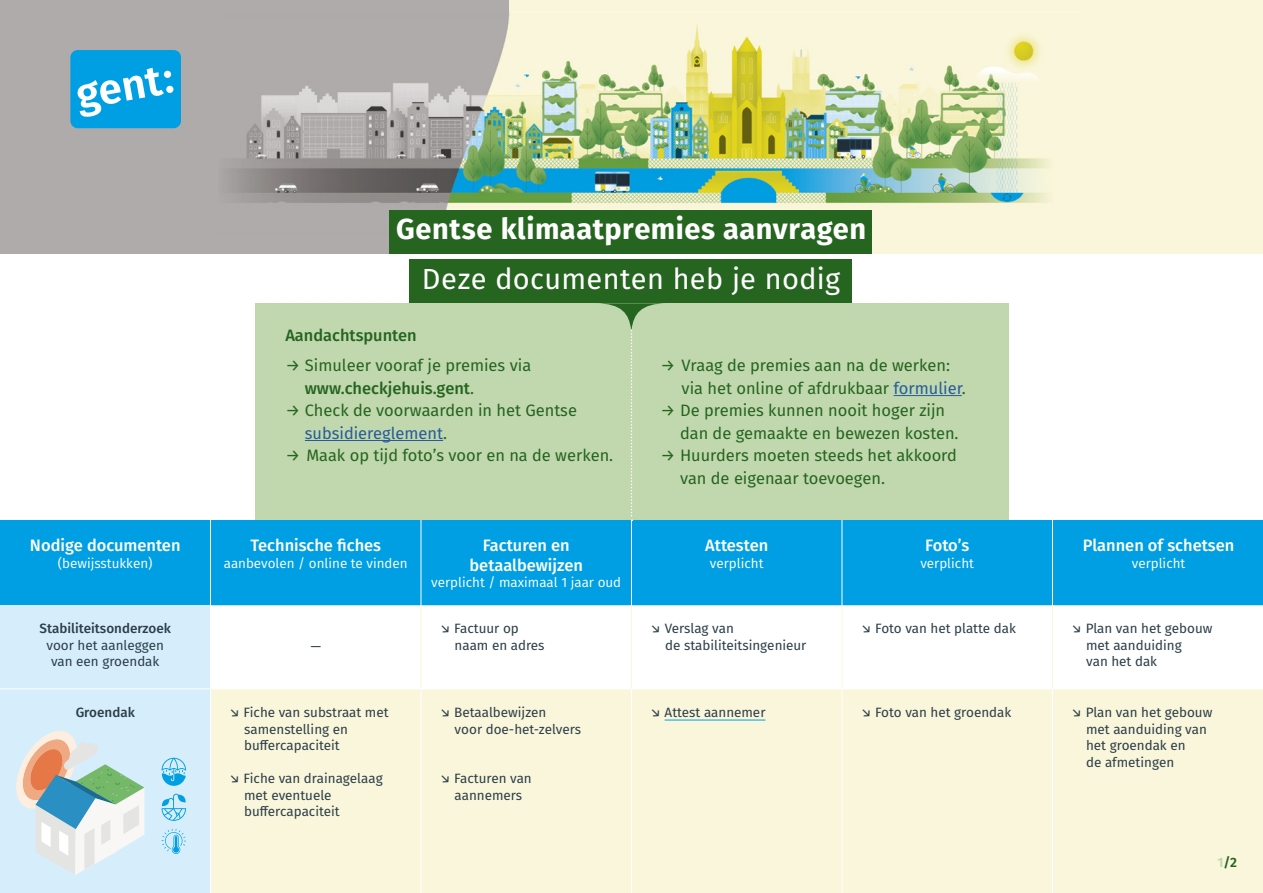
<style>
.page{position:relative;width:1263px;height:893px;background:#fff}
.page>*{position:absolute;margin:0;border:0;box-sizing:border-box;transform-origin:0 0}
.t1{font:700 29.1px "Fira Sans";letter-spacing:.02em;color:#fff}
.t2{font:29.1px "Fira Sans";letter-spacing:.01em;color:#fff}
.t3{font:16.5px/22.5px "Fira Sans";color:#256520}
.t4{font:500 16.5px/19.5px "Fira Sans";color:#fff;text-align:center}
.t5{font:500 16.5px "Fira Sans";color:#256520}
.t6{font:13.5px/16.5px "Fira Sans";color:#2c3f48}
.t7{font:13.5px "Fira Sans";color:#fff}
.t8{font:500 13.5px "Fira Sans";color:#2c3f48}
.t9{font:600 13.5px "Fira Sans";color:#256520}
.t10{font:600 13.5px "Source Sans Pro";color:#2c3f48}
.s1{font-weight:500}
.s2{color:#275b9b}
.s3{color:#c1d8ae}
</style>
<div class="page">
<div style="left:184px;top:0;width:1079px;height:254px;background:#faf6db"></div>
<img style="left:218px;top:12px;width:830px;height:224px">
<div style="left:143px;top:0;width:366px;height:13px;background:#afabaa"></div>
<div style="left:107px;top:235px;width:335px;height:18px;background:#afabaa"></div>
<div style="left:0;top:0;width:218px;height:253px;background:#afabaa"></div>
<div style="left:255px;top:303px;width:753px;height:217px;background:#c1d8ae"></div>
<hr style="left:305px;top:440px;width:138px;height:1px;background:#275b9b">
<hr style="left:893px;top:395px;width:69px;height:1px;background:#275b9b">
<div style="left:0;top:520px;width:631px;height:85px;background:#009fe3"></div>
<div style="left:632px;top:520px;width:631px;height:85px;background:#009fe3"></div>
<div style="left:0;top:605px;width:210px;height:84px;background:#d6eefc"></div>
<div style="left:0;top:689px;width:210px;height:204px;background:#d6eefc"></div>
<div style="left:211px;top:689px;width:1052px;height:204px;background:#faf6db"></div>
<hr style="left:842px;top:520px;width:1px;height:85px;background:#fff">
<hr style="left:1052px;top:520px;width:1px;height:85px;background:#fff">
<hr style="left:210px;top:520px;width:1px;height:85px;background:#fff">
<hr style="left:421px;top:520px;width:1px;height:85px;background:#fff">
<hr style="left:421px;top:605px;width:1px;height:83px;background:#faf6db">
<hr style="left:631px;top:605px;width:1px;height:83px;background:#faf6db">
<hr style="left:842px;top:605px;width:1px;height:83px;background:#faf6db">
<hr style="left:1052px;top:605px;width:1px;height:83px;background:#faf6db">
<hr style="left:0;top:688px;width:210px;height:1px;background:#fff">
<hr style="left:421px;top:689px;width:1px;height:204px;background:#fff">
<hr style="left:631px;top:689px;width:1px;height:204px;background:#fff">
<hr style="left:842px;top:689px;width:1px;height:204px;background:#fff">
<hr style="left:1052px;top:689px;width:1px;height:204px;background:#fff">
<svg style="left:16px;top:731px;width:128px;height:144px"></svg>
<hr style="left:665px;top:720px;width:100px;height:1px;background:#009fe3">
<svg style="left:595px;top:303px;width:72px;height:218px"></svg>
<div style="left:410px;top:259px;width:442px;height:44px;background:#256520"></div>
<div style="left:389px;top:210px;width:482px;height:44px;background:#256520"></div>
<svg style="left:162px;top:758px;width:24px;height:28px"></svg>
<svg style="left:162px;top:794px;width:24px;height:27px"></svg>
<svg style="left:162px;top:829px;width:24px;height:25px"></svg>
<div style="left:70px;top:50px;width:111px;height:78px;background:#009fe3;border-radius:7px"></div>
<svg style="left:77px;top:68px;width:87px;height:49px"></svg>
<div style="left:164px;top:70px;width:7px;height:8px;background:#fff;border-radius:3px"></div>
<svg style="left:166px;top:85px;width:8px;height:8px"></svg>
<h1 class="t1" style="left:396px;top:205px;width:471px">Gentse klimaatpremies aanvragen</h1>
<h1 class="t2" style="left:422px;top:257px;width:420px">Deze documenten heb je nodig</h1>
<p class="t4" style="left:30px;top:535px;width:152px">Nodige documenten</p>
<p class="t7" style="left:58px;top:553px;width:96px">(bewijsstukken)</p>
<p class="t5" style="left:285px;top:322px;width:133px">Aandachtspunten</p>
<p class="t3" style="left:305px;top:354px;width:228px;text-indent:-20px">→ Simuleer vooraf je premies via <span class="s1">www.checkjehuis.gent</span>.</p>
<p class="t3" style="left:305px;top:399px;width:274px;text-indent:-20px">→ Check de voorwaarden in het Gentse <span class="s2">subsidiereglement</span>.</p>
<p class="t3" style="left:285px;top:444px;width:329px">→ Maak op tijd foto’s voor en na de werken.</p>
<p class="t4" style="left:250px;top:535px;width:132px">Technische fiches</p>
<p class="t7" style="left:224px;top:553px;width:185px">aanbevolen / online te vinden</p>
<p class="t4" style="left:469px;top:535px;width:115px">Facturen en betaalbewijzen</p>
<p class="t7" style="left:431px;top:572px;width:191px">verplicht / maximaal 1 jaar oud</p>
<p class="t3" style="left:681px;top:354px;width:286px;text-indent:-21px">→ Vraag de premies aan na de werken: via het online of afdrukbaar <span class="s2">formulier</span>.</p>
<p class="t3" style="left:680px;top:399px;width:280px;text-indent:-20px">→ De premies kunnen nooit hoger zijn dan de gemaakte en bewezen kosten.</p>
<p class="t3" style="left:680px;top:444px;width:278px;text-indent:-20px">→ Huurders moeten steeds het akkoord van de eigenaar toevoegen.</p>
<p class="t4" style="left:705px;top:535px;width:65px">Attesten</p>
<p class="t7" style="left:710px;top:553px;width:55px">verplicht</p>
<p class="t4" style="left:925px;top:535px;width:46px">Foto’s</p>
<p class="t7" style="left:920px;top:553px;width:55px">verplicht</p>
<p class="t4" style="left:1083px;top:535px;width:153px">Plannen of schetsen</p>
<p class="t7" style="left:1132px;top:553px;width:55px">verplicht</p>
<p class="t8" style="left:40px;top:618px;width:133px">Stabiliteitsonderzoek</p>
<p class="t6" style="left:47px;top:636px;width:119px;text-align:center">voor het aanleggen van een groendak</p>
<p class="t10" style="left:310px;top:636px;width:12px">―</p>
<p class="t8" style="left:76px;top:701px;width:61px">Groendak</p>
<p class="t6" style="left:244px;top:704px;width:146px;text-indent:-15px">↘ Fiche van substraat met samenstelling en buffercapaciteit</p>
<p class="t6" style="left:244px;top:770px;width:140px;text-indent:-15px">↘ Fiche van drainagelaag met eventuele buffercapaciteit</p>
<p class="t6" style="left:455px;top:620px;width:91px;text-indent:-15px">↘ Factuur op naam en adres</p>
<p class="t6" style="left:665px;top:620px;width:143px;text-indent:-15px">↘ Verslag van<br>de stabiliteitsingenieur</p>
<p class="t6" style="left:861px;top:620px;width:157px">↘ Foto van het platte dak</p>
<p class="t6" style="left:1086px;top:620px;width:128px;text-indent:-15px">↘ Plan van het gebouw met aanduiding<br>van het dak</p>
<p class="t6" style="left:455px;top:704px;width:128px;text-indent:-15px">↘ Betaalbewijzen<br>voor doe-het-zelvers</p>
<p class="t6" style="left:440px;top:770px;width:94px;text-align:center">↘ Facturen van aannemers</p>
<p class="t6" style="left:650px;top:704px;width:117px">↘ Attest aannemer</p>
<p class="t6" style="left:861px;top:704px;width:152px">↘ Foto van het groendak</p>
<p class="t6" style="left:1086px;top:704px;width:128px;text-indent:-15px">↘ Plan van het gebouw met aanduiding van het groendak en<br>de afmetingen</p>
<p class="t9" style="left:1217px;top:851px;width:21px"><span class="s3">1</span>/2</p>
</div>
